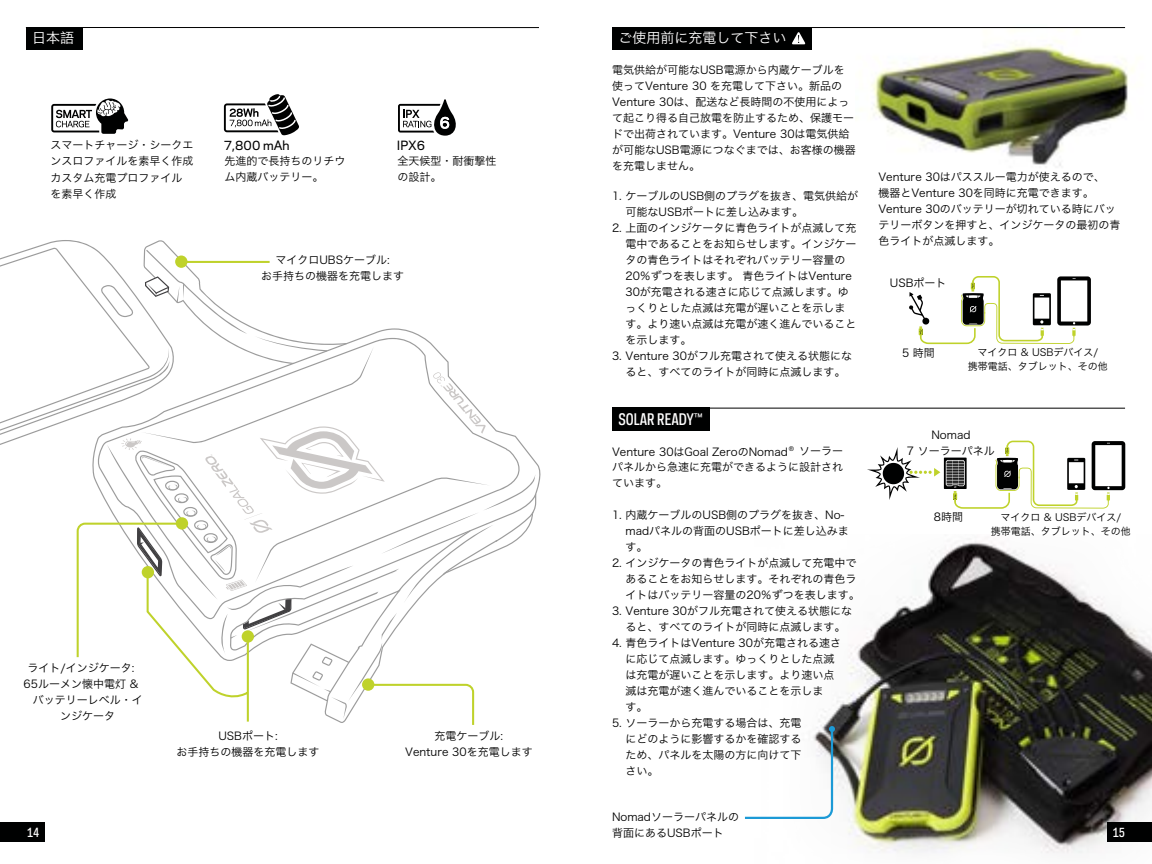
<style>
.page{position:relative;width:1152px;height:864px;background:#fff}
.page>*{position:absolute;margin:0;border:0;box-sizing:border-box;transform-origin:0 0}
.t1{font:500 15px "Galaxie Polaris Condensed";color:#fff}
.t2{font:14px "Hiragino Sans GB W3";color:#fff}
.t3{font:500 12px "Galaxie Polaris";color:#000101}
.t4{font:500 12px "Galaxie Polaris Condensed";color:#fff}
.t5{font:11px/16px "Hiragino Sans GB W3";color:#000}
.t6{font:10px/14px "Hiragino Sans GB W3";color:#000;text-align:center}
</style>
<div class="page">
<div style="left:0;top:822px;width:45px;height:20px;background:#000101"></div>
<img style="left:818px;top:538px;width:334px;height:316px">
<div style="left:26px;top:27px;width:56px;height:23px;background:#000101"></div>
<svg style="left:0;top:240px;width:535px;height:485px"></svg>
<div style="left:362px;top:678px;width:12px;height:13px;background:#bfd22b;border-radius:50%"></div>
<hr style="left:183px;top:261px;width:87px;height:2px;background:#bfd22b">
<div style="left:175px;top:256px;width:12px;height:12px;background:#bfd22b;border-radius:50%"></div>
<img style="left:871px;top:27px;width:262px;height:139px">
<div style="left:612px;top:27px;width:200px;height:23px;background:#000101"></div>
<hr style="left:612px;top:408px;width:513px;height:1px;background:#000101">
<svg style="left:398px;top:99px;width:58px;height:37px"></svg>
<svg style="left:51px;top:98px;width:78px;height:36px"></svg>
<hr style="left:26px;top:27px;width:513px;height:1px;background:#000101">
<hr style="left:612px;top:27px;width:513px;height:1px;background:#000101">
<svg style="left:792px;top:32px;width:14px;height:12px"></svg>
<svg style="left:867px;top:441px;width:258px;height:68px"></svg>
<svg style="left:909px;top:276px;width:182px;height:68px"></svg>
<div style="left:612px;top:408px;width:97px;height:23px;background:#000101"></div>
<svg style="left:745px;top:726px;width:90px;height:94px"></svg>
<svg style="left:224px;top:94px;width:75px;height:41px"></svg>
<div style="left:1107px;top:822px;width:45px;height:20px;background:#000101"></div>
<p class="t2" style="left:32px;top:29px;width:43px">日本語</p>
<p class="t5" style="left:51px;top:137px;width:145px">スマートチャージ・シークエ</p>
<p class="t3" style="left:397px;top:137px;width:30px">IPX6</p>
<p class="t5" style="left:50px;top:153px;width:145px">ンスロファイルを素早く作成カスタム充電プロファイルを素早く作成</p>
<p class="t3" style="left:224px;top:137px;width:67px">7,800 mAh</p>
<p class="t5" style="left:224px;top:153px;width:122px">先進的で長持ちのリチウム内蔵バッテリー。</p>
<p class="t5" style="left:398px;top:153px;width:100px">全天候型・耐衝撃性の設計。</p>
<p class="t5" style="left:261px;top:252px;width:144px;text-align:center">マイクロUBSケーブル:<br>お手持ちの機器を充電します</p>
<p class="t5" style="left:28px;top:660px;width:108px">ライト/インジケータ:</p>
<p class="t5" style="left:24px;top:676px;width:116px">65ルーメン懐中電灯 &amp;</p>
<p class="t5" style="left:33px;top:692px;width:111px">バッテリーレベル・イ</p>
<p class="t5" style="left:60px;top:708px;width:56px">ンジケータ</p>
<p class="t4" style="left:27px;top:824px;width:14px">14</p>
<p class="t5" style="left:177px;top:727px;width:145px;text-align:center">USBポート:<br>お手持ちの機器を充電します</p>
<p class="t5" style="left:405px;top:727px;width:129px;text-align:center">充電ケーブル:<br>Venture 30を充電します</p>
<p class="t2" style="left:618px;top:29px;width:169px">ご使用前に充電して下さい</p>
<p class="t5" style="left:612px;top:61px;width:245px">電気供給が可能なUSB電源から内蔵ケーブルを使ってVenture 30 を充電して下さい。新品の<br>Venture 30は、配送など長時間の不使用によって起こり得る自己放電を防止するため、保護モードで出荷されています。Venture 30は電気供給が可能なUSB電源につなぐまでは、お客様の機器を充電しません。</p>
<p class="t5" style="left:625px;top:187px;width:234px;text-indent:-13px">1. ケーブルのUSB側のプラグを抜き、電気供給が可能なUSBポートに差し込みます。</p>
<p class="t5" style="left:625px;top:219px;width:232px;text-indent:-13px">2. 上面のインジケータに青色ライトが点滅して充電中であることをお知らせします。インジケータの青色ライトはそれぞれバッテリー容量の<br>20％ずつを表します。 青色ライトはVenture<br>30が充電される速さに応じて点滅します。ゆっくりとした点滅は充電が遅いことを示します。より速い点滅は充電が速く進んでいることを示します。</p>
<p class="t5" style="left:625px;top:347px;width:228px;text-indent:-13px">3. Venture 30がフル充電されて使える状態になると、すべてのライトが同時に点滅します。</p>
<h1 class="t1" style="left:618px;top:410px;width:86px">SOLAR READY™</h1>
<p class="t5" style="left:612px;top:443px;width:233px;text-align:justify">Venture 30はGoal ZeroのNomad <sup>®</sup> ソーラーパネルから急速に充電ができるように設計されています。</p>
<p class="t5" style="left:626px;top:507px;width:225px;text-indent:-13px">1. 内蔵ケーブルのUSB側のプラグを抜き、No&shy;madパネルの背面のUSBポートに差し込みます。</p>
<p class="t5" style="left:626px;top:555px;width:236px;text-indent:-13px">2. インジケータの青色ライトが点滅して充電中であることをお知らせします。それぞれの青色ライトはバッテリー容量の20％ずつを表します。</p>
<p class="t5" style="left:626px;top:603px;width:228px;text-indent:-13px">3. Venture 30がフル充電されて使える状態になると、すべてのライトが同時に点滅します。</p>
<p class="t5" style="left:626px;top:635px;width:217px;text-indent:-13px">4. 青色ライトはVenture 30が充電される速さに応じて点滅します。ゆっくりとした点滅は充電が遅いことを示します。より速い点滅は充電が速く進んでいることを示しま<br>す。</p>
<p class="t5" style="left:626px;top:715px;width:177px;text-align:justify;text-indent:-13px">5. ソーラーから充電する場合は、充電にどのように影響するかを確認するため、パネルを太陽の方に向けて下さい。</p>
<p class="t5" style="left:612px;top:808px;width:129px">Nomadソーラーパネルの背面にあるUSBポート</p>
<p class="t5" style="left:878px;top:169px;width:243px">Venture 30はパススルー電力が使えるので、<br>機器とVenture 30を同時に充電できます。<br>Venture 30のバッテリーが切れている時にバッテリーボタンを押すと、インジケータの最初の青色ライトが点滅します。</p>
<p class="t5" style="left:890px;top:275px;width:58px">USBポート</p>
<p class="t5" style="left:902px;top:344px;width:34px">5 時間</p>
<p class="t6" style="left:968px;top:345px;width:141px">マイクロ &amp; USBデバイス/<br>携帯電話、タブレット、その他</p>
<p class="t5" style="left:907px;top:427px;width:89px;text-align:center">Nomad<br>7 ソーラーパネル</p>
<p class="t5" style="left:934px;top:509px;width:31px">8時間</p>
<p class="t6" style="left:991px;top:510px;width:141px">マイクロ &amp; USBデバイス/<br>携帯電話、タブレット、その他</p>
<p class="t4" style="left:1113px;top:824px;width:14px">15</p>
</div>
